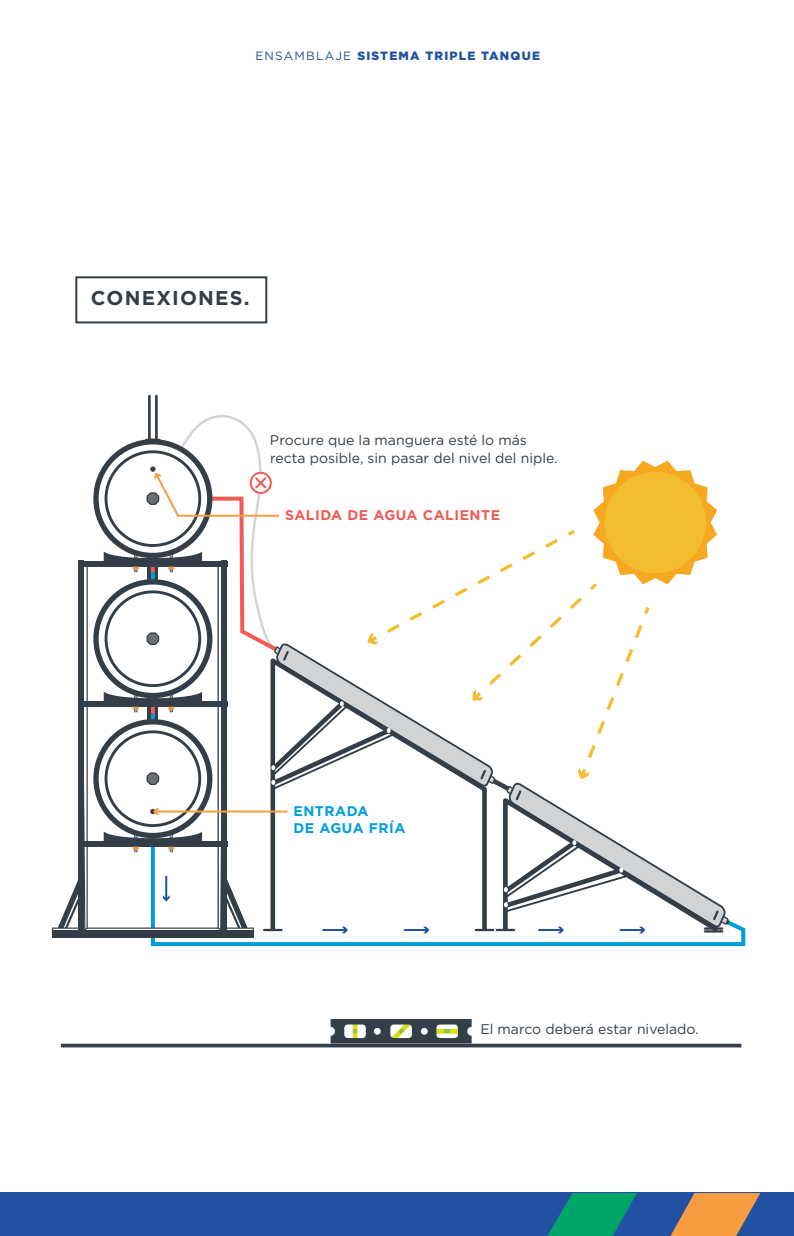
<style>
.page{position:relative;width:794px;height:1236px;background:#fff}
.page>*{position:absolute;margin:0;border:0;box-sizing:border-box;transform-origin:0 0}
.t1{font:700 20px "Gotham";letter-spacing:.06em;color:#343e48}
.t2{font:14px/18px "Gotham";color:#343e48}
.t3{font:700 14px "Gotham";letter-spacing:.035em;color:#f15b54}
.t4{font:700 14px/16.8px "Gotham";letter-spacing:.035em;color:#009edd}
.t5{font:900 12px "Gotham";letter-spacing:.1em;color:#2251a3}
.s1{font-weight:400}
</style>
<div class="page">
<div style="left:0;top:1193px;width:794px;height:43px;background:#2251a3"></div>
<svg style="left:547px;top:1193px;width:90px;height:43px"></svg>
<svg style="left:670px;top:1193px;width:90px;height:43px"></svg>
<svg style="left:150px;top:920px;width:596px;height:27px"></svg>
<div style="left:148px;top:395px;width:10px;height:46px;border:3px solid #343e48"></div>
<svg style="left:330px;top:1019px;width:141px;height:24px"></svg>
<hr style="left:61px;top:1044px;width:680px;height:3px;background:#343e48">
<div style="left:75px;top:276px;width:192px;height:47px;border:2px solid #343e48"></div>
<svg style="left:52px;top:409px;width:677px;height:531px"></svg>
<p class="t5" style="left:255px;top:48px;width:286px"><span class="s1">ENSAMBLAJE</span> SISTEMA TRIPLE TANQUE</p>
<h1 class="t1" style="left:91px;top:285px;width:160px">CONEXIONES.</h1>
<p class="t2" style="left:270px;top:430px;width:289px">Procure que la manguera esté lo más recta posible, sin pasar del nivel del niple.</p>
<p class="t3" style="left:285px;top:506px;width:216px">SALIDA DE AGUA CALIENTE</p>
<p class="t4" style="left:293px;top:802px;width:114px">ENTRADA<br>DE AGUA FRÍA</p>
<p class="t2" style="left:480px;top:1020px;width:220px">El marco deberá estar nivelado.</p>
</div>
